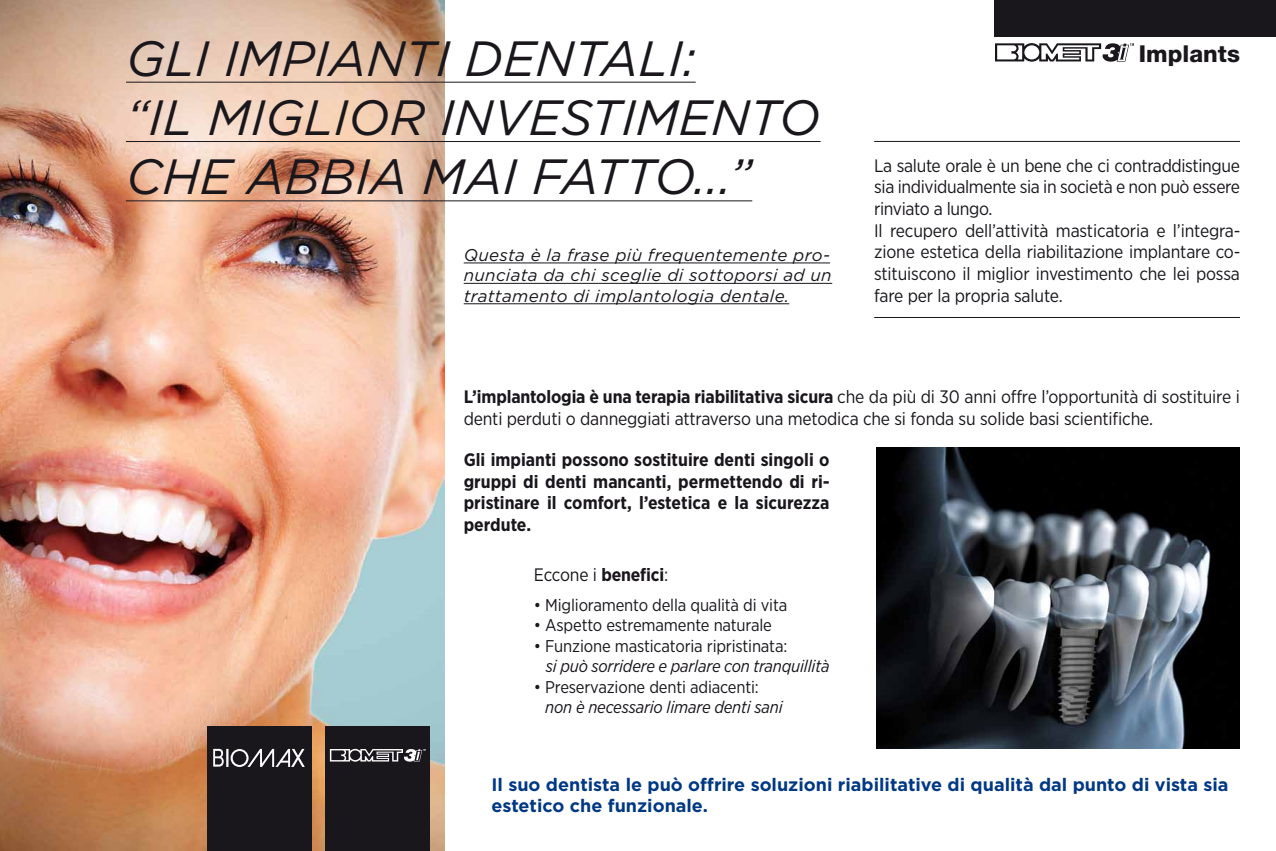
<style>
.page{position:relative;width:1276px;height:851px;background:#fff}
.page>*{position:absolute;margin:0;border:0;box-sizing:border-box;transform-origin:0 0}
.t1{font:italic 49.4px/59.3px "Gotham";color:#1a171c}
.t2{font:800 23.3px "Helvetica Neue";color:#1a171c}
.t3{font:18px/21.6px "Gotham Narrow";letter-spacing:-.01em;color:#1a171c}
.t4{font:700 18px/21.6px "Gotham Narrow";color:#1a171c;text-align:justify}
.t5{font:700 18px/21.6px "Gotham";color:#003883}
.t6{font:17px "Gotham Narrow";letter-spacing:-.01em;color:#1a171c}
.t7{font:italic 17px/20.4px "Gotham";letter-spacing:.02em;color:#1a171c;text-align:justify}
.t8{font:italic 17px "Gotham Narrow";letter-spacing:-.01em;color:#1a171c}
.s1{font-weight:700}
</style>
<div class="page">
<img style="left:0;top:0;width:444px;height:850px">
<hr style="left:126px;top:82px;width:569px;height:1px;background:#1a171c">
<hr style="left:126px;top:141px;width:694px;height:1px;background:#1a171c">
<hr style="left:126px;top:200px;width:626px;height:1px;background:#1a171c">
<hr style="left:464px;top:263px;width:366px;height:1px;background:#1a171c">
<hr style="left:464px;top:283px;width:368px;height:1px;background:#1a171c">
<hr style="left:464px;top:303px;width:325px;height:1px;background:#1a171c">
<div style="left:207px;top:726px;width:104px;height:124px;background:#1a171c"></div>
<svg style="left:213px;top:748px;width:92px;height:18px"></svg>
<div style="left:325px;top:726px;width:105px;height:124px;background:#1a171c"></div>
<svg style="left:330px;top:748px;width:96px;height:14px"></svg>
<svg style="left:995px;top:43px;width:139px;height:19px"></svg>
<hr style="left:874px;top:141px;width:366px;height:1px;background:#1a171c">
<hr style="left:874px;top:317px;width:366px;height:1px;background:#1a171c">
<div style="left:995px;top:0;width:281px;height:36px;background:#1a171c"></div>
<img style="left:876px;top:447px;width:364px;height:301px">
<h1 class="t1" style="left:126px;top:27px;width:696px">GLI IMPIANTI DENTALI:<br>“IL MIGLIOR INVESTIMENTO<br>CHE ABBIA MAI FATTO...”</h1>
<p class="t7" style="left:464px;top:244px;width:369px">Questa è la frase più frequentemente pro&shy;nunciata da chi sceglie di sottoporsi ad un trattamento di implantologia dentale.</p>
<p class="t2" style="left:1139px;top:39px;width:102px">Implants</p>
<p class="t3" style="left:874px;top:154px;width:368px">La salute orale è un bene che ci contraddistingue sia individualmente sia in società e non può essere rinviato a lungo.<br>Il recupero dell’attività masticatoria e l’integra&shy;zione estetica della riabilitazione implantare co&shy;stituiscono il miglior investimento che lei possa fare per la propria salute.</p>
<p class="t3" style="left:464px;top:386px;width:777px"><span class="s1">L’implantologia è una terapia riabilitativa sicura</span> che da più di 30 anni offre l’opportunità di sostituire i denti perduti o danneggiati attraverso una metodica che si fonda su solide basi scientifiche.</p>
<p class="t4" style="left:464px;top:448px;width:367px">Gli impianti possono sostituire denti singoli o gruppi di denti mancanti, permettendo di ri&shy;pristinare il comfort, l’estetica e la sicurezza perdute.</p>
<p class="t3" style="left:534px;top:563px;width:136px">Eccone i <span class="s1">benefici</span>:</p>
<p class="t6" style="left:534px;top:594px;width:255px">• Miglioramento della qualità di vita</p>
<p class="t6" style="left:534px;top:615px;width:239px">• Aspetto estremamente naturale</p>
<p class="t6" style="left:534px;top:635px;width:255px">• Funzione masticatoria ripristinata:</p>
<p class="t8" style="left:546px;top:655px;width:285px">si può sorridere e parlare con tranquillità</p>
<p class="t6" style="left:534px;top:676px;width:226px">• Preservazione denti adiacenti:</p>
<p class="t8" style="left:545px;top:696px;width:239px">non è necessario limare denti sani</p>
<p class="t5" style="left:491px;top:773px;width:738px">Il suo dentista le può offrire soluzioni riabilitative di qualità dal punto di vista sia estetico che funzionale.</p>
</div>
